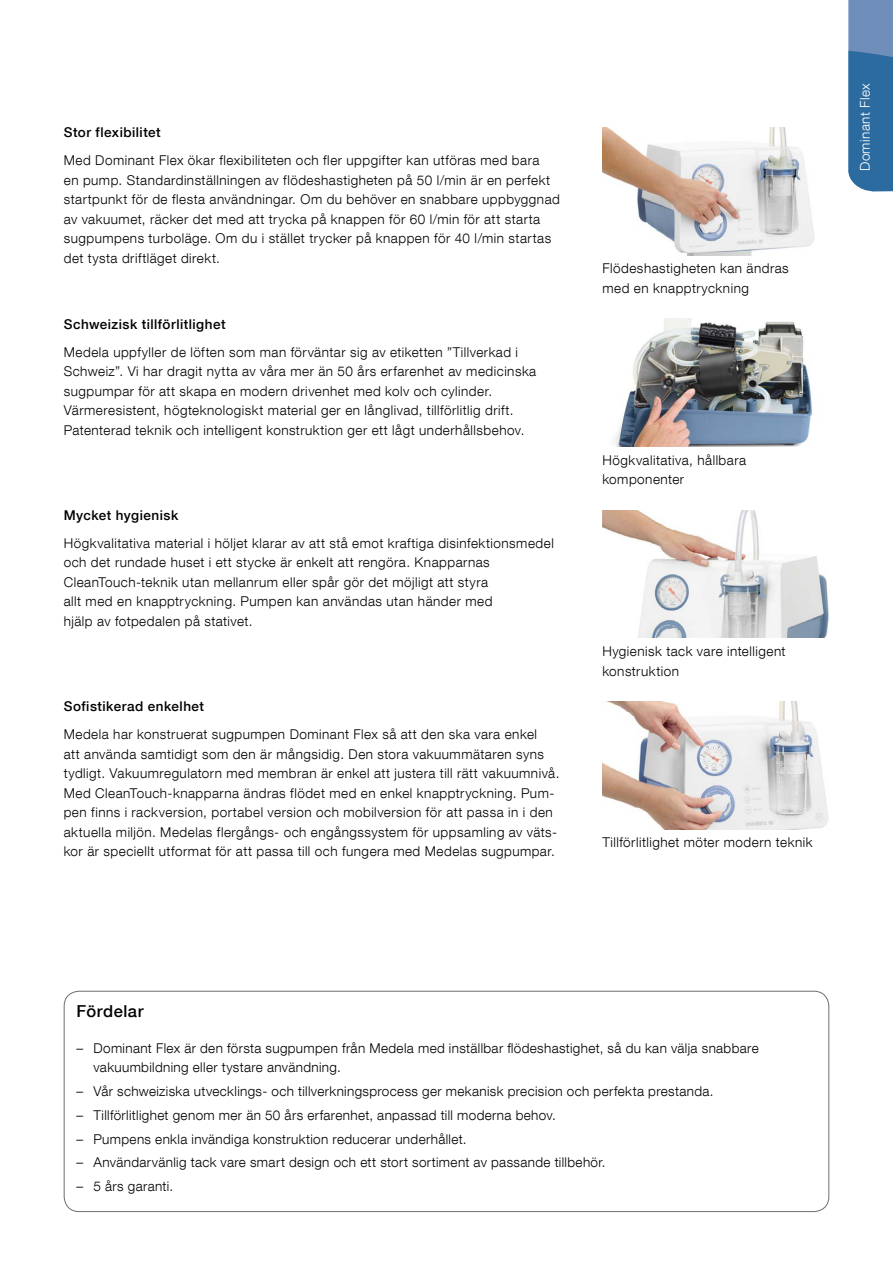
<style>
.page{position:relative;width:893px;height:1263px;background:#fff}
.page>*{position:absolute;margin:0;border:0;box-sizing:border-box;transform-origin:0 0}
.t1{font:500 16.5px "Helvetica Neue LT Com";letter-spacing:.03em;color:#000}
.t2{font:300 13.5px/19.5px "Helvetica Neue LT Com";letter-spacing:.035em;color:#000}
.t3{font:500 13.5px "Helvetica Neue LT Com";letter-spacing:.035em;color:#000}
.t4{font:300 13.5px "Helvetica Neue LT Com";letter-spacing:.03em;color:#fff}
</style>
<div class="page">
<img style="left:602px;top:128px;width:213px;height:127px">
<img style="left:615px;top:319px;width:197px;height:127px">
<img style="left:602px;top:510px;width:227px;height:128px">
<img style="left:602px;top:702px;width:227px;height:127px">
<svg style="left:848px;top:0;width:45px;height:192px;background:#4378a8"></svg>
<div style="left:64px;top:991px;width:765px;height:221px;border:1px solid #6e6e6e;border-radius:15px"></div>
<p class="t3" style="left:64px;top:124px;width:98px">Stor flexibilitet</p>
<p class="t2" style="left:64px;top:150px;width:498px">Med Dominant Flex ökar flexibiliteten och fler uppgifter kan utföras med bara<br>en pump. Standardinställningen av flödeshastigheten på 50 l/min är en perfekt startpunkt för de flesta användningar. Om du behöver en snabbare uppbyggnad av vakuumet, räcker det med att trycka på knappen för 60 l/min för att starta sugpumpens turboläge. Om du i stället trycker på knappen för 40 l/min startas det tysta driftläget direkt.</p>
<p class="t3" style="left:64px;top:316px;width:163px">Schweizisk tillförlitlighet</p>
<p class="t2" style="left:64px;top:342px;width:474px">Medela uppfyller de löften som man förväntar sig av etiketten ”Tillverkad i Schweiz”. Vi har dragit nytta av våra mer än 50 års erfarenhet av medicinska sugpumpar för att skapa en modern drivenhet med kolv och cylinder.<br>Värmeresistent, högteknologiskt material ger en långlivad, tillförlitlig drift.<br>Patenterad teknik och intelligent konstruktion ger ett lågt underhållsbehov.</p>
<p class="t3" style="left:64px;top:507px;width:116px">Mycket hygienisk</p>
<p class="t2" style="left:64px;top:533px;width:492px">Högkvalitativa material i höljet klarar av att stå emot kraftiga disinfektionsmedel och det rundade huset i ett stycke är enkelt att rengöra. Knapparnas CleanTouch-teknik utan mellanrum eller spår gör det möjligt att styra<br>allt med en knapptryckning. Pumpen kan användas utan händer med<br>hjälp av fotpedalen på stativet.</p>
<p class="t3" style="left:64px;top:698px;width:142px">Sofistikerad enkelhet</p>
<p class="t2" style="left:64px;top:724px;width:497px">Medela har konstruerat sugpumpen Dominant Flex så att den ska vara enkel<br>att använda samtidigt som den är mångsidig. Den stora vakuummätaren syns tydligt. Vakuumregulatorn med membran är enkel att justera till rätt vakuumnivå.<br>Med CleanTouch-knapparna ändras flödet med en enkel knapptryckning. Pum&shy;pen finns i rackversion, portabel version och mobilversion för att passa in i den aktuella miljön. Medelas flergångs- och engångssystem för uppsamling av väts&shy;kor är speciellt utformat för att passa till och fungera med Medelas sugpumpar.</p>
<p class="t2" style="left:602px;top:258px;width:188px">Flödeshastigheten kan ändras med en knapptryckning</p>
<p class="t2" style="left:602px;top:450px;width:145px">Högkvalitativa, hållbara komponenter</p>
<p class="t2" style="left:602px;top:641px;width:185px">Hygienisk tack vare intelligent konstruktion</p>
<p class="t2" style="left:602px;top:832px;width:212px">Tillförlitlighet möter modern teknik</p>
<p class="t4" style="left:857px;top:171px;width:89px;rotate:-90deg">Dominant Flex</p>
<p class="t1" style="left:77px;top:1001px;width:68px">Fördelar</p>
<p class="t2" style="left:94px;top:1038px;width:667px;text-indent:-17px">– Dominant Flex är den första sugpumpen från Medela med inställbar flödeshastighet, så du kan välja snabbare vakuumbildning eller tystare användning.</p>
<p class="t2" style="left:77px;top:1081px;width:638px">– Vår schweiziska utvecklings- och tillverkningsprocess ger mekanisk precision och perfekta prestanda.</p>
<p class="t2" style="left:77px;top:1105px;width:481px">– Tillförlitlighet genom mer än 50 års erfarenhet, anpassad till moderna behov.</p>
<p class="t2" style="left:77px;top:1129px;width:391px">– Pumpens enkla invändiga konstruktion reducerar underhållet.</p>
<p class="t2" style="left:77px;top:1152px;width:531px">– Användarvänlig tack vare smart design och ett stort sortiment av passande tillbehör.</p>
<p class="t2" style="left:77px;top:1176px;width:98px">– 5 års garanti.</p>
</div>
